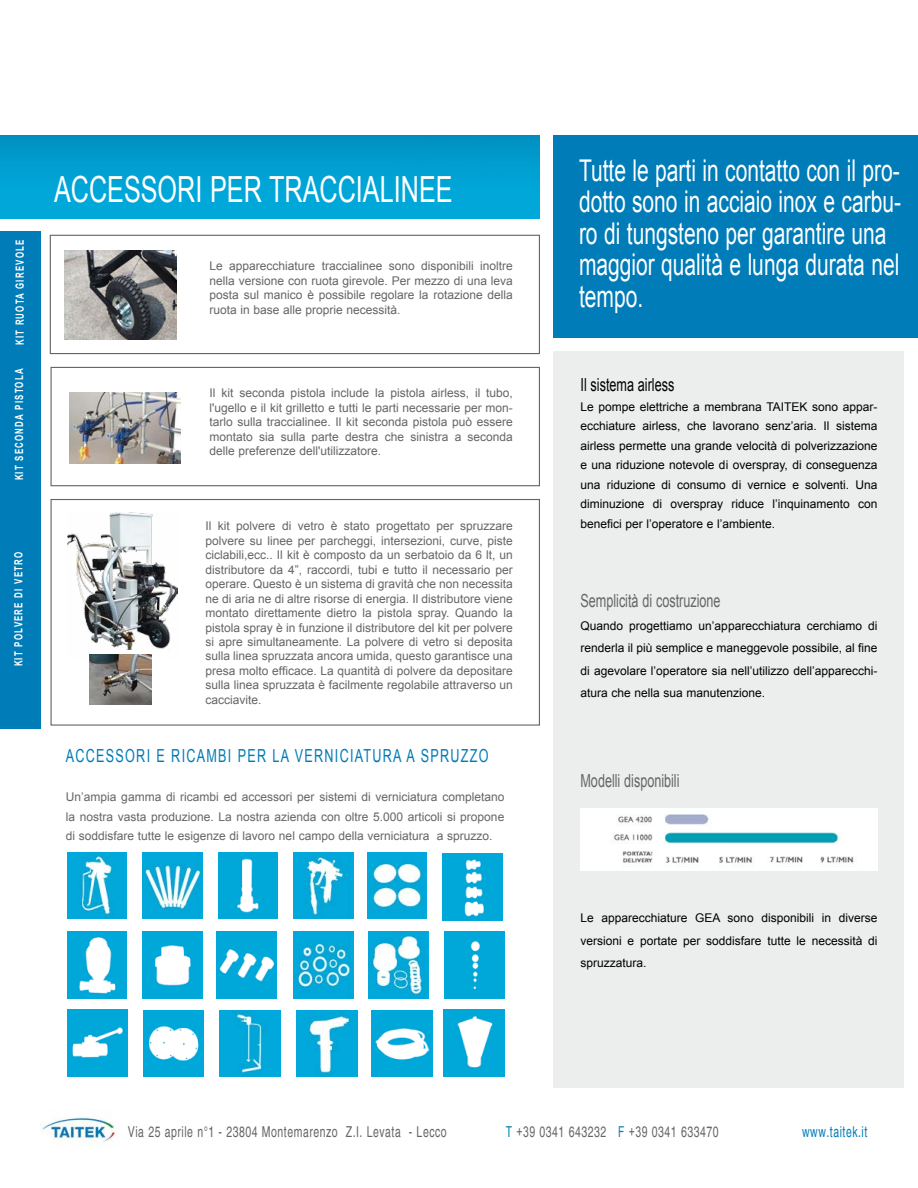
<style>
.page{position:relative;width:918px;height:1188px;background:#fff}
.page>*{position:absolute;margin:0;border:0;box-sizing:border-box;transform-origin:0 0}
.t1{font:36px "Arial";color:#fff;scale:.7 1}
.t2{font:30px/31.5px "Arial";color:#fff;scale:.7 1}
.t3{font:18px "Arial";letter-spacing:.1em;color:#007cb8;scale:.7 1}
.t4{font:18px "Arial";color:#646567;scale:.7 1}
.t5{font:18px "Arial";color:#000;scale:.7 1}
.t6{font:15px "Helvetica";letter-spacing:.05em;color:#646567;scale:.7 1}
.t7{font:15px "Helvetica";letter-spacing:.05em;color:#007cb8;scale:.7 1}
.t8{font:12px/14.4px "Arial";color:#646567;text-align:justify}
.t9{font:12px/19.5px "Arial";color:#000;text-align:justify}
.t10{font:700 11.25px "Arial";letter-spacing:.15em;color:#fff;scale:.7 1}
.s1{font-family:"Arial";color:#007cb8}
.s2{font-family:"Arial"}
</style>
<div class="page">
<div style="left:51px;top:367px;width:489px;height:119px;border:1px solid #646567"></div>
<div style="left:50px;top:235px;width:490px;height:119px;border:1px solid #646567"></div>
<div style="left:554px;top:351px;width:350px;height:737px;background:#ebeeed"></div>
<img style="left:0;top:135px;width:540px;height:83px">
<div style="left:0;top:231px;width:40px;height:498px;background:#007cb8"></div>
<img style="left:41px;top:1117px;width:76px;height:30px">
<img style="left:67px;top:852px;width:60px;height:67px">
<img style="left:143px;top:852px;width:59px;height:67px">
<img style="left:218px;top:852px;width:60px;height:67px">
<img style="left:294px;top:852px;width:59px;height:67px">
<img style="left:367px;top:852px;width:60px;height:67px">
<img style="left:443px;top:853px;width:60px;height:67px">
<img style="left:67px;top:932px;width:60px;height:66px">
<img style="left:143px;top:932px;width:59px;height:66px">
<img style="left:216px;top:932px;width:60px;height:66px">
<img style="left:294px;top:932px;width:59px;height:66px">
<img style="left:369px;top:932px;width:60px;height:66px">
<div style="left:444px;top:932px;width:60px;height:66px;background:#00a7d9"></div>
<img style="left:443px;top:1010px;width:61px;height:66px">
<img style="left:143px;top:1010px;width:61px;height:67px">
<img style="left:220px;top:1010px;width:61px;height:67px">
<img style="left:297px;top:1010px;width:60px;height:67px">
<img style="left:372px;top:1010px;width:61px;height:67px">
<div style="left:554px;top:135px;width:364px;height:203px;background:#007cb8"></div>
<img style="left:581px;top:808px;width:297px;height:63px">
<img style="left:67px;top:1010px;width:61px;height:66px">
<img style="left:65px;top:251px;width:111px;height:89px">
<img style="left:69px;top:392px;width:112px;height:72px">
<div style="left:51px;top:499px;width:489px;height:227px;border:1px solid #646567"></div>
<img style="left:68px;top:513px;width:109px;height:137px">
<img style="left:89px;top:654px;width:63px;height:50px">
<p class="t10" style="left:12px;top:345px;width:152px;rotate:-90deg">KIT RUOTA GIREVOLE</p>
<p class="t10" style="left:12px;top:480px;width:161px;rotate:-90deg">KIT SECONDA PISTOLA</p>
<p class="t10" style="left:11px;top:666px;width:165px;rotate:-90deg">KIT POLVERE DI VETRO</p>
<h1 class="t1" style="left:54px;top:165px;width:571px">ACCESSORI PER TRACCIALINEE</h1>
<p class="t8" style="left:210px;top:259px;width:305px">Le apparecchiature traccialinee sono disponibili inoltre nella versione con ruota girevole. Per mezzo di una leva posta sul manico è possibile regolare la rotazione della ruota in base alle proprie necessità.</p>
<p class="t8" style="left:210px;top:386px;width:305px">Il kit seconda pistola include la pistola airless, il tubo, l'ugello e il kit grilletto e tutti le parti necessarie per mon&shy;tarlo sulla traccialinee. Il kit seconda pistola può essere montato sia sulla parte destra che sinistra a seconda delle preferenze dell'utilizzatore.</p>
<p class="t8" style="left:206px;top:519px;width:309px">Il kit polvere di vetro è stato progettato per spruzzare polvere su linee per parcheggi, intersezioni, curve, piste ciclabili,ecc.. Il kit è composto da un serbatoio da 6 lt, un distributore da 4”, raccordi, tubi e tutto il necessario per operare. Questo è un sistema di gravità che non necessita ne di aria ne di altre risorse di energia. Il distributore viene montato direttamente dietro la pistola spray. Quando la pistola spray è in funzione il distributore del kit per polvere si apre simultaneamente. La polvere di vetro si deposita sulla linea spruzzata ancora umida, questo garantisce una presa molto efficace. La quantità di polvere da depositare sulla linea spruzzata è facilmente regolabile attraverso un cacciavite.</p>
<h3 class="t3" style="left:66px;top:744px;width:605px">ACCESSORI E RICAMBI PER LA VERNICIATURA A SPRUZZO</h3>
<p class="t8" style="left:66px;top:787px;width:440px;line-height:19.5px">Un’ampia gamma di ricambi ed accessori per sistemi di verniciatura completano la nostra vasta produzione. La nostra azienda con oltre 5.000 articoli si propone di soddisfare tutte le esigenze di lavoro nel campo della verniciatura a spruzzo.</p>
<h2 class="t2" style="left:579px;top:155px;width:462px">Tutte le parti in contatto con il pro&shy;dotto sono in acciaio inox e carbu&shy;ro di tungsteno per garantire una maggior qualità e lunga durata nel tempo.</h2>
<h3 class="t5" style="left:581px;top:373px;width:136px">Il sistema airless</h3>
<p class="t9" style="left:581px;top:397px;width:298px">Le pompe elettriche a membrana TAITEK sono appar&shy;ecchiature airless, che lavorano senz’aria. Il sistema airless permette una grande velocità di polverizzazione e una riduzione notevole di overspray, di conseguenza una riduzione di consumo di vernice e solventi. Una diminuzione di overspray riduce l’inquinamento con benefici per l’operatore e l’ambiente.</p>
<h3 class="t4" style="left:581px;top:589px;width:202px">Semplicità di costruzione</h3>
<p class="t9" style="left:581px;top:614px;width:298px;line-height:22.5px">Quando progettiamo un’apparecchiatura cerchiamo di renderla il più semplice e maneggevole possibile, al fine di agevolare l’operatore sia nell’utilizzo dell’apparecchi&shy;atura che nella sua manutenzione.</p>
<h3 class="t4" style="left:581px;top:769px;width:143px">Modelli disponibili</h3>
<p class="t9" style="left:581px;top:907px;width:298px;line-height:22.5px">Le apparecchiature GEA sono disponibili in diverse versioni e portate per soddisfare tutte le necessità di spruzzatura.</p>
<p class="t6" style="left:128px;top:1123px;width:457px">Via 25 aprile n°1 - 23804 Montemarenzo Z.I. Levata - Lecco</p>
<p class="t6" style="left:506px;top:1123px;width:306px"><span class="s1">T</span> <span class="s2">+39</span> 0341 643232 <span class="s1">F</span> <span class="s2">+39</span> 0341 633470</p>
<p class="t7" style="left:802px;top:1123px;width:95px">www.taitek.it</p>
</div>
